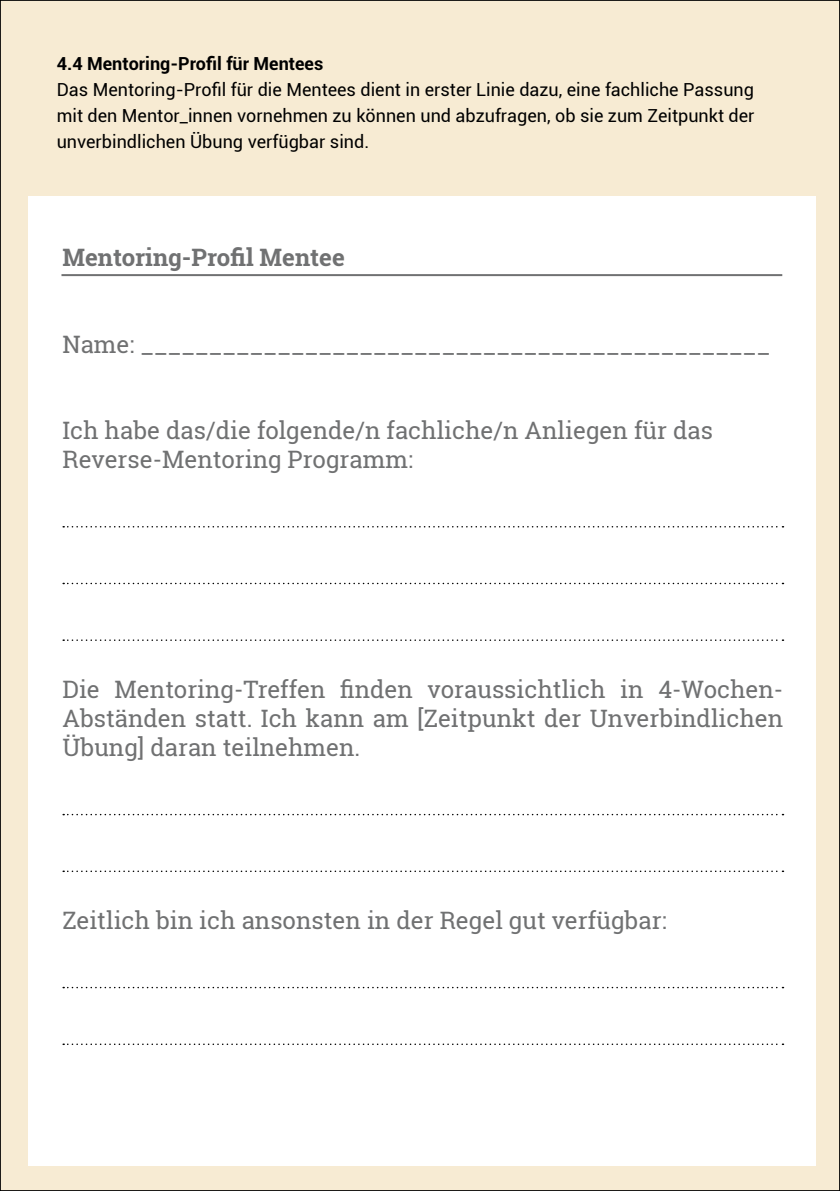
<style>
.page{position:relative;width:840px;height:1191px;background:#fff}
.page>*{position:absolute;margin:0;border:0;box-sizing:border-box;transform-origin:0 0}
.t1{font:24px/28.8px "Roboto Slab";color:#707172}
.t2{font:700 24px "Roboto Slab";color:#707172}
.t3{font:18px/26px "Roboto";color:#000;text-align:justify}
.t4{font:700 18px "Roboto";color:#000}
</style>
<div class="page">
<div style="left:0;top:0;width:839px;height:1191px;background:#f7ebd3"></div>
<div style="left:28px;top:196px;width:786px;height:969px;background:#fff"></div>
<hr style="left:61px;top:274px;width:720px;height:2px;background:#707172">
<svg style="left:63px;top:526px;width:720px;height:1px"></svg>
<svg style="left:63px;top:583px;width:720px;height:1px"></svg>
<svg style="left:63px;top:639px;width:720px;height:2px"></svg>
<svg style="left:63px;top:814px;width:720px;height:1px"></svg>
<svg style="left:63px;top:870px;width:720px;height:2px"></svg>
<svg style="left:63px;top:986px;width:720px;height:2px"></svg>
<svg style="left:63px;top:1043px;width:720px;height:2px"></svg>
<p class="t4" style="left:57px;top:51px;width:268px">4.4 Mentoring-Profil für Mentees</p>
<p class="t3" style="left:57px;top:76px;width:699px">Das Mentoring-Profil für die Mentees dient in erster Linie dazu, eine fachliche Passung mit den Mentor_innen vornehmen zu können und abzufragen, ob sie zum Zeitpunkt der unverbindlichen Übung verfügbar sind.</p>
<p class="t2" style="left:62px;top:241px;width:284px">Mentoring-Profil Mentee</p>
<p class="t1" style="left:62px;top:329px;width:709px">Name: ______________________________________________</p>
<p class="t1" style="left:62px;top:416px;width:651px">Ich habe das/die folgende/n fachliche/n Anliegen für das<br>Reverse-Mentoring Programm:</p>
<p class="t1" style="left:62px;top:675px;width:722px;text-align:justify">Die Mentoring-Treffen finden voraussichtlich in 4-Wochen-Abständen statt. Ich kann am [Zeitpunkt der Unverbindlichen Übung] daran teilnehmen.</p>
<p class="t1" style="left:62px;top:905px;width:605px">Zeitlich bin ich ansonsten in der Regel gut verfügbar:</p>
</div>
